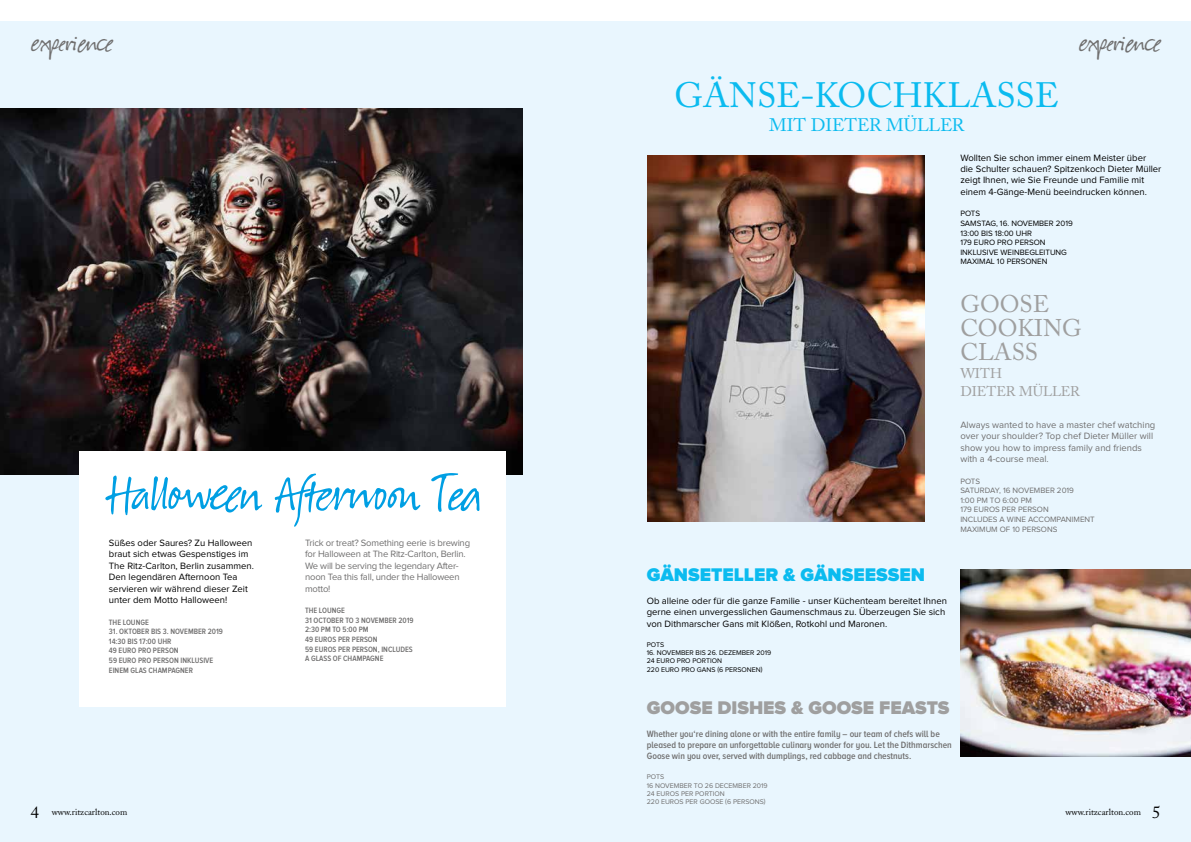
<style>
.page{position:relative;width:1191px;height:842px;background:#fff}
.page>*{position:absolute;margin:0;border:0;box-sizing:border-box;transform-origin:0 0}
.t1{font:60px "Suomi Hand Script";color:#009fe3}
.t2{font:35px "Adobe Caslon";color:#0bbbef}
.t3{font:30px "Suomi Hand Script";color:#706f6f}
.t4{font:24px/24px "Adobe Caslon";color:#9f9f9f}
.t5{font:900 19px "Proxima Nova";color:#9f9f9f}
.t6{font:900 19px "Proxima Nova";color:#0bbbef}
.t7{font:18px "Adobe Caslon";color:#0bbbef}
.t8{font:14px/18px "Adobe Caslon";color:#9f9f9f}
.t9{font:9.5px/11.4px "Proxima Nova";color:#000}
.t10{font:600 9.5px/11.4px "Proxima Nova A Cond";color:#706f6f}
.t11{font:9.5px/11.4px "Proxima Nova";letter-spacing:-.02em;color:#706f6f}
.t12{font:9.5px/11.4px "Proxima Nova";color:#706f6f}
.t13{font:9px "Adobe Caslon";color:#000}
.t14{font:600 8px/9.6px "Proxima Nova A Cond";color:#706f6f}
.t15{font:8px/9.6px "Proxima Nova";color:#706f6f}
.t16{font:8px/9.6px "Proxima Nova";color:#000}
.t17{font:7px/8.4px "Proxima Nova";color:#000}
.t18{font:7px/8.4px "Proxima Nova";color:#706f6f}
.s1{font-size:17px}
</style>
<div class="page">
<div style="left:0;top:21px;width:1191px;height:821px;background:#e9f6fe"></div>
<img style="left:0;top:108px;width:522px;height:367px">
<div style="left:79px;top:451px;width:427px;height:255px;background:#fff"></div>
<img style="left:647px;top:156px;width:277px;height:366px">
<img style="left:960px;top:569px;width:231px;height:188px">
<h3 class="t3" style="left:31px;top:27px;width:84px">experience</h3>
<h3 class="t3" style="left:1078px;top:27px;width:84px">experience</h3>
<h2 class="t2" style="left:674px;top:74px;width:386px">GÄNSE-KOCHKLASSE</h2>
<h3 class="t7" style="left:769px;top:114px;width:197px">MIT DIETER MÜLLER</h3>
<p class="t9" style="left:960px;top:152px;width:203px">Wollten Sie schon immer einem Meister über die Schulter schauen? Spitzenkoch Dieter Müller zeigt Ihnen, wie Sie Freunde und Familie mit einem 4-Gänge-Menü beeindrucken können.</p>
<p class="t16" style="left:960px;top:209px;width:114px">POTS<br>SAMSTAG, 16. NOVEMBER 2019<br>13:00 BIS 18:00 UHR<br>179 EURO PRO PERSON<br>INKLUSIVE WEINBEGLEITUNG<br>MAXIMAL 10 PERSONEN</p>
<h3 class="t4" style="left:960px;top:292px;width:123px">GOOSE<br>COOKING<br>CLASS</h3>
<h3 class="t8" style="left:960px;top:364px;width:121px">WITH<br>DIETER MÜLLER</h3>
<p class="t12" style="left:960px;top:419px;width:196px">Always wanted to have a master chef watching over your shoulder? Top chef Dieter Müller will show you how to impress family and friends with a 4-course meal.</p>
<p class="t15" style="left:960px;top:476px;width:136px">POTS<br>SATURDAY, 16 NOVEMBER 2019<br>1:00 PM TO 6:00 PM<br>179 EUROS PER PERSON<br>INCLUDES A WINE ACCOMPANIMENT<br>MAXIMUM OF 10 PERSONS</p>
<h1 class="t1" style="left:109px;top:464px;width:374px">Halloween Afternoon Tea</h1>
<p class="t9" style="left:109px;top:537px;width:147px">Süßes oder Saures? Zu Halloween braut sich etwas Gespenstiges im<br>The Ritz-Carlton, Berlin zusammen.<br>Den legendären Afternoon Tea servieren wir während dieser Zeit unter dem Motto Halloween!</p>
<p class="t14" style="left:109px;top:617px;width:42px">THE LOUNGE</p>
<p class="t14" style="left:109px;top:627px;width:116px">31. OKTOBER BIS 3. NOVEMBER 2019<br>14:30 BIS 17:00 UHR<br>49 EURO PRO PERSON<br>59 EURO PRO PERSON INKLUSIVE<br>EINEM GLAS CHAMPAGNER</p>
<p class="t11" style="left:305px;top:537px;width:167px">Trick or treat? Something eerie is brewing for Halloween at The Ritz-Carlton, Berlin.<br>We will be serving the legendary After&shy;noon Tea this fall, under the Halloween motto!</p>
<p class="t14" style="left:305px;top:606px;width:110px">THE LOUNGE<br>31 OCTOBER TO 3 NOVEMBER 2019<br>2:30 PM TO 5:00 PM<br>49 EUROS PER PERSON<br>59 EUROS PER PERSON, INCLUDES<br>A GLASS OF CHAMPAGNE</p>
<h3 class="t6" style="left:647px;top:564px;width:280px">GÄNSETELLER &amp; GÄNSEESSEN</h3>
<p class="t9" style="left:647px;top:595px;width:302px">Ob alleine oder für die ganze Familie - unser Küchenteam bereitet Ihnen gerne einen unvergesslichen Gaumenschmaus zu. Überzeugen Sie sich von Dithmarscher Gans mit Klößen, Rotkohl und Maronen.</p>
<p class="t17" style="left:647px;top:640px;width:19px">POTS</p>
<p class="t17" style="left:647px;top:649px;width:126px">16. NOVEMBER BIS 26. DEZEMBER 2019<br>24 EURO PRO PORTION<br>220 EURO PRO GANS (6 PERSONEN)</p>
<h3 class="t5" style="left:647px;top:696px;width:304px">GOOSE DISHES &amp; GOOSE FEASTS</h3>
<p class="t10" style="left:647px;top:728px;width:306px">Whether you‘re dining alone or with the entire family – our team of chefs will be pleased to prepare an unforgettable culinary wonder for you. Let the Dithmarschen<br>Goose win you over, served with dumplings, red cabbage and chestnuts.</p>
<p class="t18" style="left:647px;top:773px;width:122px">POTS<br>16 NOVEMBER TO 26 DECEMBER 2019<br>24 EUROS PER PORTION<br>220 EUROS PER GOOSE (6 PERSONS)</p>
<p class="t13" style="left:30px;top:807px;width:98px"><span class="s1">4</span> www.ritzcarlton.com</p>
<p class="t13" style="left:1065px;top:807px;width:97px">www.ritzcarlton.com <span class="s1">5</span></p>
</div>
